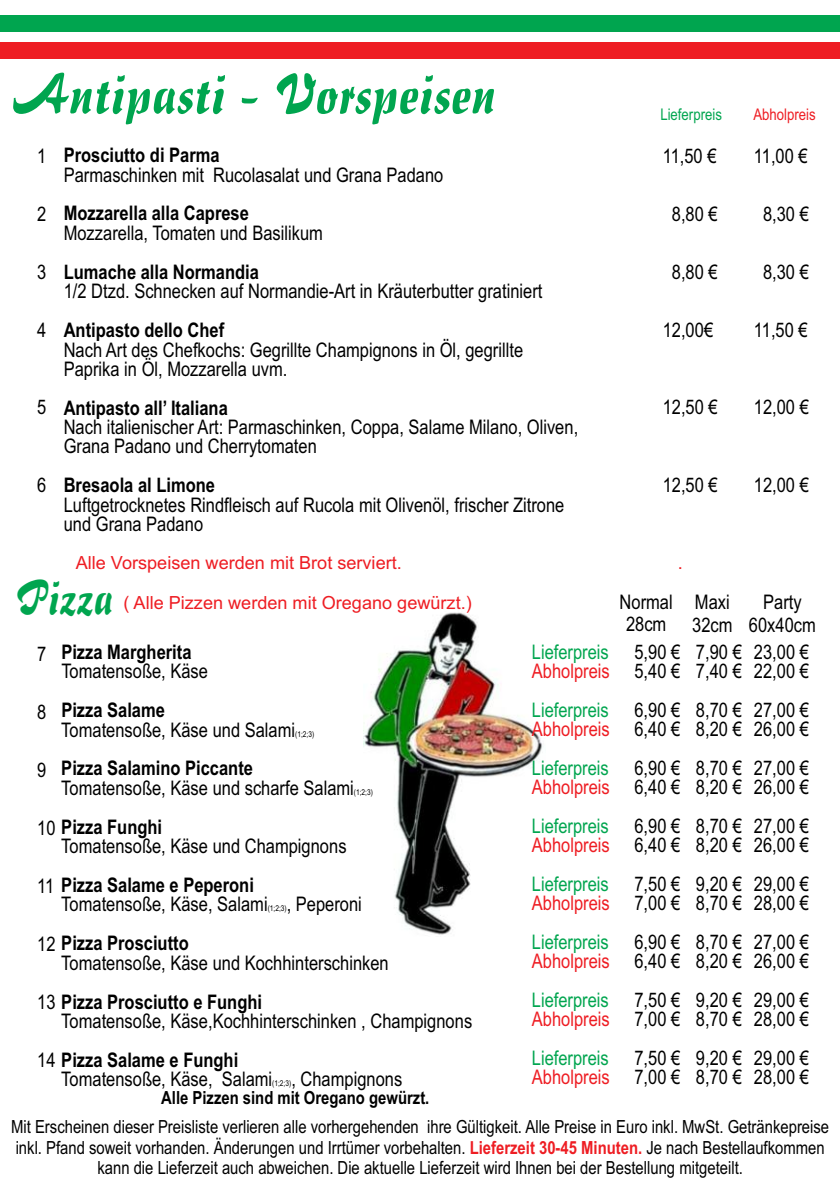
<style>
.page{position:relative;width:840px;height:1191px;background:#fff}
.page>*{position:absolute;margin:0;border:0;box-sizing:border-box;transform-origin:0 0}
.t1{font:61.4px "Impuls BT";color:#00a54f}
.t2{font:53px "Impuls BT";color:#00a54f;scale:.91 1}
.t3{font:20.2px/19.4px "Arial Narrow";color:#000}
.t4{font:700 20.2px "Arial Narrow";color:#000}
.t5{font:20.2px "Arial Narrow";color:#00a54f}
.t6{font:20.2px "Arial Narrow";color:#ee1d23}
.t7{font:18px/20.6px "Arial Narrow";color:#000;text-align:center}
.t8{font:18px "Arial";color:#ee1d23}
.t9{font:700 18px "Arial Narrow";color:#000}
.t10{font:16px "Arial Narrow";color:#00a54f}
.t11{font:16px "Arial Narrow";color:#ee1d23}
.t12{font:8px "Arial Narrow";color:#000}
.s1{font-weight:400}
.s2{font-weight:700;color:#ee1d23}
</style>
<div class="page">
<img style="left:363px;top:612px;width:180px;height:323px">
<div style="left:0;top:16px;width:839px;height:16px;background:#00a54f"></div>
<div style="left:0;top:42px;width:839px;height:17px;background:#ee1d23"></div>
<h1 class="t1" style="left:13px;top:73px;width:485px">Antipasti - Vorspeisen</h1>
<p class="t3" style="left:37px;top:148px;width:11px">1</p>
<p class="t3" style="left:37px;top:206px;width:11px">2</p>
<p class="t3" style="left:37px;top:264px;width:11px">3</p>
<p class="t3" style="left:37px;top:322px;width:11px">4</p>
<p class="t3" style="left:37px;top:399px;width:11px">5</p>
<p class="t3" style="left:37px;top:477px;width:11px">6</p>
<p class="t4" style="left:64px;top:148px;width:157px">Prosciutto di Parma</p>
<p class="t3" style="left:64px;top:167px;width:381px">Parmaschinken mit Rucolasalat und Grana Padano</p>
<p class="t4" style="left:64px;top:206px;width:187px">Mozzarella alla Caprese</p>
<p class="t3" style="left:64px;top:225px;width:260px">Mozzarella, Tomaten und Basilikum</p>
<p class="t4" style="left:64px;top:264px;width:197px">Lumache alla Normandia</p>
<p class="t3" style="left:64px;top:283px;width:480px">1/2 Dtzd. Schnecken auf Normandie-Art in Kräuterbutter gratiniert</p>
<p class="t4" style="left:64px;top:323px;width:162px">Antipasto dello Chef</p>
<p class="t3" style="left:64px;top:342px;width:460px">Nach Art des Chefkochs: Gegrillte Champignons in Öl, gegrillte<br>Paprika in Öl, Mozzarella uvm.</p>
<p class="t4" style="left:64px;top:400px;width:165px">Antipasto all’ Italiana</p>
<p class="t3" style="left:64px;top:419px;width:515px">Nach italienischer Art: Parmaschinken, Coppa, Salame Milano, Oliven,<br>Grana Padano und Cherrytomaten</p>
<p class="t4" style="left:64px;top:478px;width:153px">Bresaola al Limone</p>
<p class="t3" style="left:64px;top:497px;width:502px">Luftgetrocknetes Rindfleisch auf Rucola mit Olivenöl, frischer Zitrone und Grana Padano</p>
<p class="t8" style="left:76px;top:556px;width:327px">Alle Vorspeisen werden mit Brot serviert.</p>
<h2 class="t2" style="left:15px;top:579px;width:110px">Pizza</h2>
<p class="t8" style="left:123px;top:596px;width:349px">( Alle Pizzen werden mit Oregano gewürzt.)</p>
<p class="t3" style="left:37px;top:646px;width:11px">7</p>
<p class="t3" style="left:37px;top:704px;width:11px">8</p>
<p class="t3" style="left:37px;top:762px;width:11px">9</p>
<p class="t4" style="left:61px;top:644px;width:132px">Pizza Margherita</p>
<p class="t3" style="left:61px;top:663px;width:148px">Tomatensoße, Käse</p>
<p class="t4" style="left:61px;top:702px;width:105px">Pizza Salame</p>
<p class="t3" style="left:61px;top:721px;width:235px">Tomatensoße, Käse und Salami</p>
<p class="t12" style="left:295px;top:731px;width:21px">(1;2;3)</p>
<p class="t4" style="left:61px;top:761px;width:193px">Pizza Salamino Piccante</p>
<p class="t3" style="left:61px;top:780px;width:294px">Tomatensoße, Käse und scharfe Salami</p>
<p class="t12" style="left:354px;top:789px;width:21px">(1;2;3)</p>
<p class="t4" style="left:37px;top:819px;width:126px"><span class="s1">10</span> Pizza Funghi</p>
<p class="t4" style="left:37px;top:877px;width:218px"><span class="s1">11</span> Pizza Salame e Peperoni</p>
<p class="t3" style="left:61px;top:838px;width:286px">Tomatensoße, Käse und Champignons</p>
<p class="t3" style="left:61px;top:896px;width:302px">Tomatensoße, Käse, Salami , Peperoni</p>
<p class="t3" style="left:61px;top:955px;width:329px">Tomatensoße, Käse und Kochhinterschinken</p>
<p class="t12" style="left:267px;top:905px;width:21px">(1;2;3)</p>
<p class="t4" style="left:37px;top:936px;width:153px"><span class="s1">12</span> Pizza Prosciutto</p>
<p class="t4" style="left:37px;top:994px;width:226px"><span class="s1">13</span> Pizza Prosciutto e Funghi</p>
<p class="t4" style="left:37px;top:1052px;width:202px"><span class="s1">14</span> Pizza Salame e Funghi</p>
<p class="t3" style="left:61px;top:1013px;width:412px">Tomatensoße, Käse,Kochhinterschinken , Champignons</p>
<p class="t3" style="left:222px;top:1071px;width:182px">Salami , Champignons</p>
<p class="t9" style="left:161px;top:1091px;width:269px">Alle Pizzen sind mit Oregano gewürzt.</p>
<p class="t3" style="left:61px;top:1071px;width:153px">Tomatensoße, Käse,</p>
<p class="t12" style="left:272px;top:1080px;width:21px">(1;2;3)</p>
<p class="t5" style="left:531px;top:644px;width:78px">Lieferpreis</p>
<p class="t5" style="left:531px;top:702px;width:78px">Lieferpreis</p>
<p class="t5" style="left:531px;top:760px;width:78px">Lieferpreis</p>
<p class="t5" style="left:531px;top:818px;width:78px">Lieferpreis</p>
<p class="t5" style="left:531px;top:876px;width:78px">Lieferpreis</p>
<p class="t5" style="left:531px;top:934px;width:78px">Lieferpreis</p>
<p class="t5" style="left:531px;top:992px;width:78px">Lieferpreis</p>
<p class="t5" style="left:531px;top:1050px;width:78px">Lieferpreis</p>
<p class="t6" style="left:531px;top:663px;width:79px">Abholpreis</p>
<p class="t6" style="left:531px;top:721px;width:79px">Abholpreis</p>
<p class="t6" style="left:531px;top:779px;width:79px">Abholpreis</p>
<p class="t6" style="left:531px;top:837px;width:79px">Abholpreis</p>
<p class="t6" style="left:531px;top:895px;width:79px">Abholpreis</p>
<p class="t6" style="left:531px;top:953px;width:79px">Abholpreis</p>
<p class="t6" style="left:531px;top:1011px;width:79px">Abholpreis</p>
<p class="t6" style="left:531px;top:1069px;width:79px">Abholpreis</p>
<p class="t10" style="left:660px;top:109px;width:63px">Lieferpreis</p>
<p class="t11" style="left:753px;top:109px;width:64px">Abholpreis</p>
<p class="t3" style="left:662px;top:148px;width:55px">11,50 €</p>
<p class="t3" style="left:753px;top:148px;width:55px">11,00 €</p>
<p class="t3" style="left:671px;top:206px;width:47px">8,80 €</p>
<p class="t3" style="left:762px;top:206px;width:47px">8,30 €</p>
<p class="t3" style="left:671px;top:264px;width:47px">8,80 €</p>
<p class="t3" style="left:762px;top:264px;width:47px">8,30 €</p>
<p class="t3" style="left:662px;top:322px;width:52px">12,00€</p>
<p class="t3" style="left:753px;top:322px;width:55px">11,50 €</p>
<p class="t3" style="left:662px;top:399px;width:56px">12,50 €</p>
<p class="t3" style="left:753px;top:399px;width:56px">12,00 €</p>
<p class="t3" style="left:662px;top:477px;width:56px">12,50 €</p>
<p class="t3" style="left:753px;top:477px;width:56px">12,00 €</p>
<p class="t8" style="left:677px;top:556px;width:7px">.</p>
<p class="t3" style="left:619px;top:592px;width:55px;line-height:22.8px;text-align:center">Normal<br>28cm</p>
<p class="t3" style="left:691px;top:593px;width:42px;line-height:22.8px">Maxi<br>32cm</p>
<p class="t3" style="left:748px;top:593px;width:68px;line-height:22.8px;text-align:center">Party<br>60x40cm</p>
<p class="t3" style="left:634px;top:644px;width:47px">5,90 €<br>5,40 €</p>
<p class="t3" style="left:634px;top:702px;width:47px">6,90 €<br>6,40 €</p>
<p class="t3" style="left:634px;top:760px;width:47px">6,90 €<br>6,40 €</p>
<p class="t3" style="left:634px;top:818px;width:47px">6,90 €<br>6,40 €</p>
<p class="t3" style="left:634px;top:876px;width:47px">7,50 €<br>7,00 €</p>
<p class="t3" style="left:634px;top:934px;width:47px">6,90 €<br>6,40 €</p>
<p class="t3" style="left:634px;top:992px;width:47px">7,50 €<br>7,00 €</p>
<p class="t3" style="left:634px;top:1050px;width:47px">7,50 €<br>7,00 €</p>
<p class="t3" style="left:695px;top:644px;width:47px">7,90 €<br>7,40 €</p>
<p class="t3" style="left:695px;top:702px;width:47px">8,70 €<br>8,20 €</p>
<p class="t3" style="left:695px;top:760px;width:47px">8,70 €<br>8,20 €</p>
<p class="t3" style="left:695px;top:818px;width:47px">8,70 €<br>8,20 €</p>
<p class="t3" style="left:695px;top:876px;width:47px">9,20 €<br>8,70 €</p>
<p class="t3" style="left:695px;top:934px;width:47px">8,70 €<br>8,20 €</p>
<p class="t3" style="left:695px;top:992px;width:47px">9,20 €<br>8,70 €</p>
<p class="t3" style="left:695px;top:1050px;width:47px">9,20 €<br>8,70 €</p>
<p class="t3" style="left:753px;top:644px;width:56px">23,00 €<br>22,00 €</p>
<p class="t3" style="left:753px;top:702px;width:56px">27,00 €<br>26,00 €</p>
<p class="t3" style="left:753px;top:760px;width:56px">27,00 €<br>26,00 €</p>
<p class="t3" style="left:753px;top:818px;width:56px">27,00 €<br>26,00 €</p>
<p class="t3" style="left:753px;top:876px;width:56px">29,00 €<br>28,00 €</p>
<p class="t3" style="left:753px;top:934px;width:56px">27,00 €<br>26,00 €</p>
<p class="t3" style="left:753px;top:992px;width:56px">29,00 €<br>28,00 €</p>
<p class="t3" style="left:753px;top:1050px;width:56px">29,00 €<br>28,00 €</p>
<p class="t7" style="left:11px;top:1118px;width:819px">Mit Erscheinen dieser Preisliste verlieren alle vorhergehenden ihre Gültigkeit. Alle Preise in Euro inkl. MwSt. Getränkepreise inkl. Pfand soweit vorhanden. Änderungen und Irrtümer vorbehalten. <span class="s2">Lieferzeit 30-45 Minuten.</span> Je nach Bestellaufkommen kann die Lieferzeit auch abweichen. Die aktuelle Lieferzeit wird Ihnen bei der Bestellung mitgeteilt.</p>
</div>
